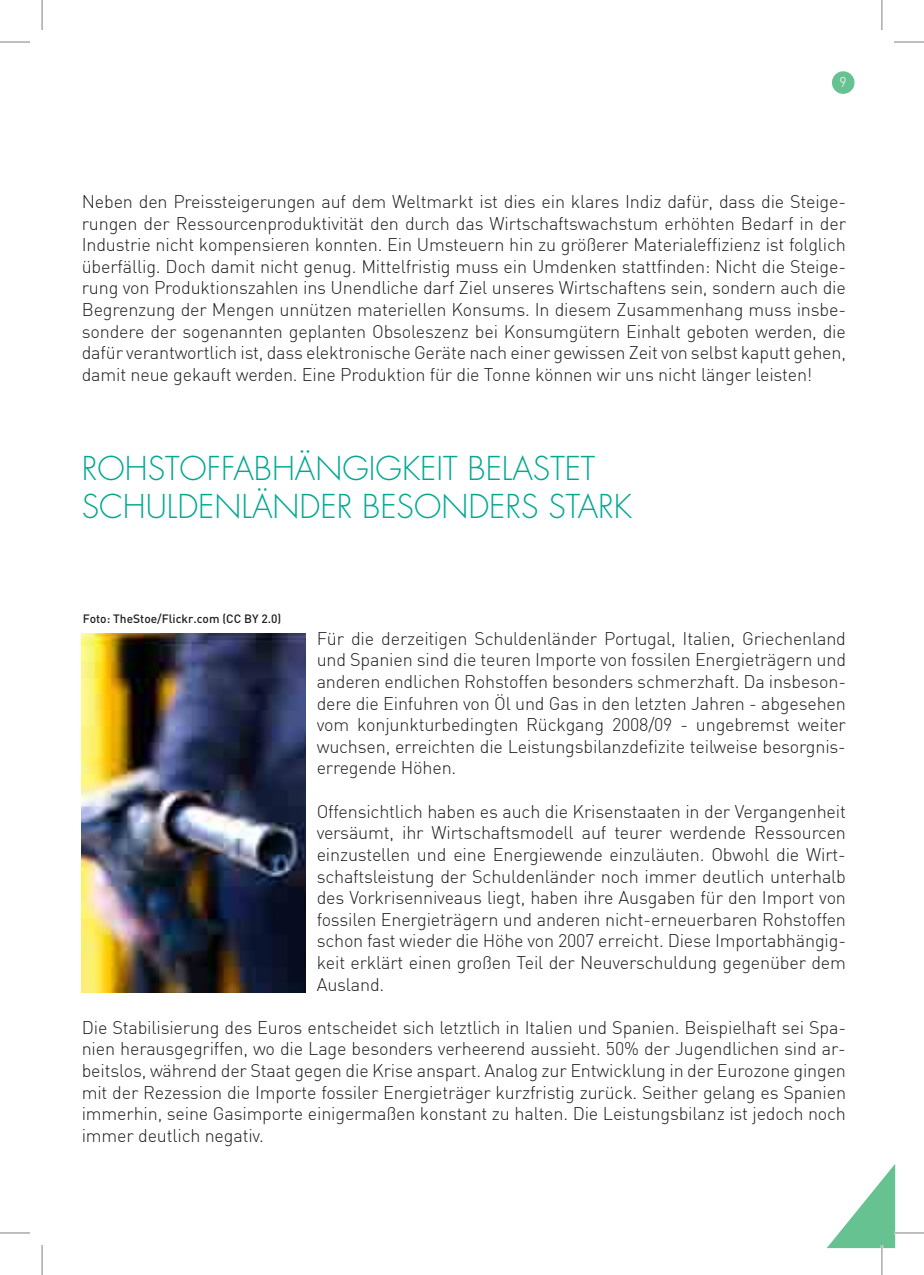
<style>
.page{position:relative;width:924px;height:1275px;background:#fff}
.page>*{position:absolute;margin:0;border:0;box-sizing:border-box;transform-origin:0 0}
.t1{font:300 32px/38.4px "Futura Std";color:#00a892}
.t2{font:300 18px/21.6px "DIN";letter-spacing:-.01em;color:#231f20;text-align:justify}
.t3{font:300 14px "DIN";color:#fff}
.t4{font:500 12px "DIN";color:#231f20}
</style>
<div class="page">
<img style="left:82px;top:633px;width:223px;height:359px">
<div style="left:831px;top:71px;width:23px;height:23px;background:#66c291;border-radius:50%"></div>
<svg style="left:827px;top:1165px;width:67px;height:83px"></svg>
<hr style="left:893px;top:1231px;width:30px;height:3px;background:#fff">
<hr style="left:880px;top:1245px;width:2px;height:30px;background:#fff">
<hr style="left:881px;top:0;width:1px;height:30px;background:#000">
<hr style="left:42px;top:0;width:1px;height:30px;background:#000">
<hr style="left:893px;top:42px;width:30px;height:1px;background:#000">
<hr style="left:0;top:42px;width:30px;height:1px;background:#000">
<hr style="left:893px;top:1232px;width:30px;height:1px;background:#000">
<hr style="left:0;top:1232px;width:30px;height:1px;background:#000">
<hr style="left:881px;top:1245px;width:1px;height:30px;background:#000">
<hr style="left:42px;top:1245px;width:1px;height:30px;background:#000">
<p class="t3" style="left:839px;top:73px;width:9px">9</p>
<p class="t2" style="left:82px;top:190px;width:765px">Neben den Preissteigerungen auf dem Weltmarkt ist dies ein klares Indiz dafür, dass die Steige&shy;rungen der Ressourcenproduktivität den durch das Wirtschaftswachstum erhöhten Bedarf in der Industrie nicht kompensieren konnten. Ein Umsteuern hin zu größerer Materialeffizienz ist folglich überfällig. Doch damit nicht genug. Mittelfristig muss ein Umdenken stattfinden: Nicht die Steige&shy;rung von Produktionszahlen ins Unendliche darf Ziel unseres Wirtschaftens sein, sondern auch die Begrenzung der Mengen unnützen materiellen Konsums. In diesem Zusammenhang muss insbe&shy;sondere der sogenannten geplanten Obsoleszenz bei Konsumgütern Einhalt geboten werden, die dafür verantwortlich ist, dass elektronische Geräte nach einer gewissen Zeit von selbst kaputt gehen, damit neue gekauft werden. Eine Produktion für die Tonne können wir uns nicht länger leisten!</p>
<h1 class="t1" style="left:82px;top:450px;width:551px">ROHSTOFFABHÄNGIGKEIT BELASTET<br>SCHULDENLÄNDER BESONDERS STARK</h1>
<p class="t4" style="left:83px;top:611px;width:200px">Foto: thestoe/Flickr.com (CC BY 2.0)</p>
<p class="t2" style="left:316px;top:627px;width:530px">Für die derzeitigen Schuldenländer Portugal, Italien, Griechenland und Spanien sind die teuren Importe von fossilen Energieträgern und anderen endlichen Rohstoffen besonders schmerzhaft. Da insbeson&shy;dere die Einfuhren von Öl und Gas in den letzten Jahren - abgesehen vom konjunkturbedingten Rückgang 2008/09 - ungebremst weiter wuchsen, erreichten die Leistungsbilanzdefizite teilweise besorgnis&shy;erregende Höhen.</p>
<p class="t2" style="left:316px;top:800px;width:530px">Offensichtlich haben es auch die Krisenstaaten in der Vergangenheit versäumt, ihr Wirtschaftsmodell auf teurer werdende Ressourcen einzustellen und eine Energiewende einzuläuten. Obwohl die Wirt&shy;schaftsleistung der Schuldenländer noch immer deutlich unterhalb des Vorkrisenniveaus liegt, haben ihre Ausgaben für den Import von fossilen Energieträgern und anderen nicht-erneuerbaren Rohstoffen schon fast wieder die Höhe von 2007 erreicht. Diese Importabhängig&shy;keit erklärt einen großen Teil der Neuverschuldung gegenüber dem Ausland.</p>
<p class="t2" style="left:82px;top:1016px;width:765px">Die Stabilisierung des Euros entscheidet sich letztlich in Italien und Spanien. Beispielhaft sei Spa&shy;nien herausgegriffen, wo die Lage besonders verheerend aussieht. 50% der Jugendlichen sind ar&shy;beitslos, während der Staat gegen die Krise anspart. Analog zur Entwicklung in der Eurozone gingen mit der Rezession die Importe fossiler Energieträger kurzfristig zurück. Seither gelang es Spanien immerhin, seine Gasimporte einigermaßen konstant zu halten. Die Leistungsbilanz ist jedoch noch immer deutlich negativ.</p>
</div>
